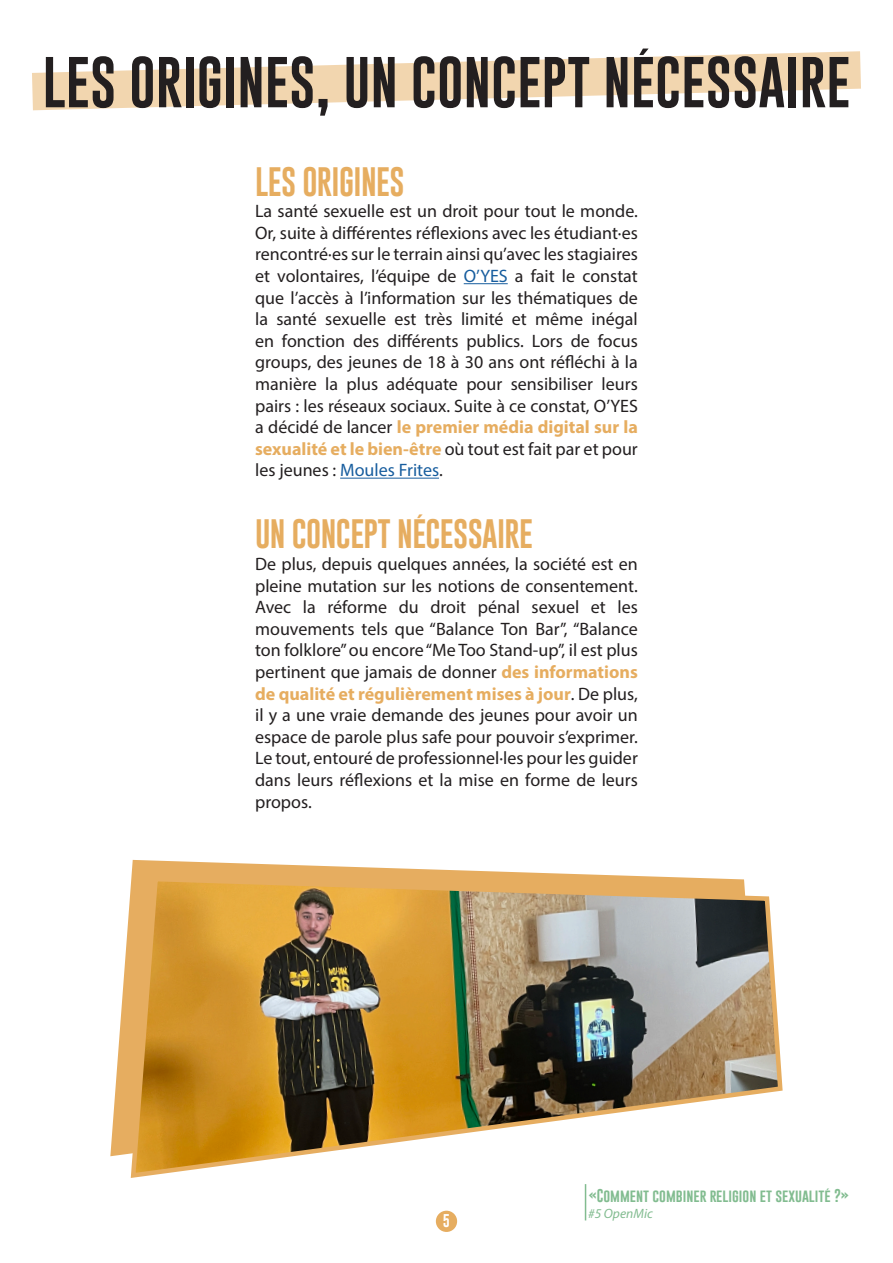
<style>
.page{position:relative;width:893px;height:1263px;background:#fff}
.page>*{position:absolute;margin:0;border:0;box-sizing:border-box;transform-origin:0 0}
.t1{font:52.5px "Gobold";color:#231f20}
.t2{font:30px "Gobold";letter-spacing:-.02em;color:#e6ad60}
.t3{font:18px/21.6px "Myriad Pro";color:#231f20;text-align:justify}
.t4{font:13.5px "Gobold";color:#82bc90}
.t5{font:italic 13.5px "Myriad Pro";color:#82bc90}
.t6{font:13.5px "Gobold";color:#fff}
.s1{color:#175d9e}
.s2{font-weight:700;color:#e6ad60}
</style>
<div class="page">
<div style="left:436px;top:1211px;width:21px;height:21px;background:#e6ad60;border-radius:50%"></div>
<svg style="left:32px;top:51px;width:829px;height:59px;fill:#f2d6af"></svg>
<hr style="left:464px;top:283px;width:44px;height:1px;background:#175d9e">
<hr style="left:340px;top:478px;width:99px;height:1px;background:#175d9e">
<svg style="left:110px;top:860px;width:462px;height:296px"></svg>
<img style="left:128px;top:874px;width:655px;height:304px">
<hr style="left:585px;top:1184px;width:1px;height:36px;background:#82bc90">
<p class="t1" style="left:43px;top:49px;width:809px">LES ORIGINES, UN CONCEPT NÉCESSAIRE</p>
<p class="t2" style="left:255px;top:162px;width:151px">LES ORIGINES</p>
<p class="t3" style="left:255px;top:200px;width:384px">La santé sexuelle est un droit pour tout le monde.<br>Or, suite à différentes réflexions avec les étudiant·es rencontré·es sur le terrain ainsi qu’avec les stagiaires et volontaires, l’équipe de <span class="s1">O’YES</span> a fait le constat que l’accès à l’information sur les thématiques de la santé sexuelle est très limité et même inégal en fonction des différents publics. Lors de focus groups, des jeunes de 18 à 30 ans ont réfléchi à la manière la plus adéquate pour sensibiliser leurs pairs : les réseaux sociaux. Suite à ce constat, O’YES a décidé de lancer <span class="s2">le premier média digital sur la sexualité et le bien-être</span> où tout est fait par et pour les jeunes : <span class="s1">Moules Frites</span>.</p>
<p class="t2" style="left:255px;top:515px;width:279px">UN CONCEPT NÉCESSAIRE</p>
<p class="t3" style="left:255px;top:553px;width:384px">De plus, depuis quelques années, la société est en pleine mutation sur les notions de consentement.<br>Avec la réforme du droit pénal sexuel et les mouvements tels que “Balance Ton Bar”, “Balance ton folklore” ou encore “Me Too Stand-up”, il est plus pertinent que jamais de donner <span class="s2">des informations de qualité et régulièrement mises à jour</span>. De plus, il y a une vraie demande des jeunes pour avoir un espace de parole plus safe pour pouvoir s’exprimer.<br>Le tout, entouré de professionnel·les pour les guider dans leurs réflexions et la mise en forme de leurs propos.</p>
<p class="t6" style="left:443px;top:1212px;width:9px">5</p>
<p class="t4" style="left:588px;top:1186px;width:263px">«Comment combiner religion et sexualité ?»</p>
<p class="t5" style="left:588px;top:1205px;width:66px">#5 OpenMic</p>
</div>
